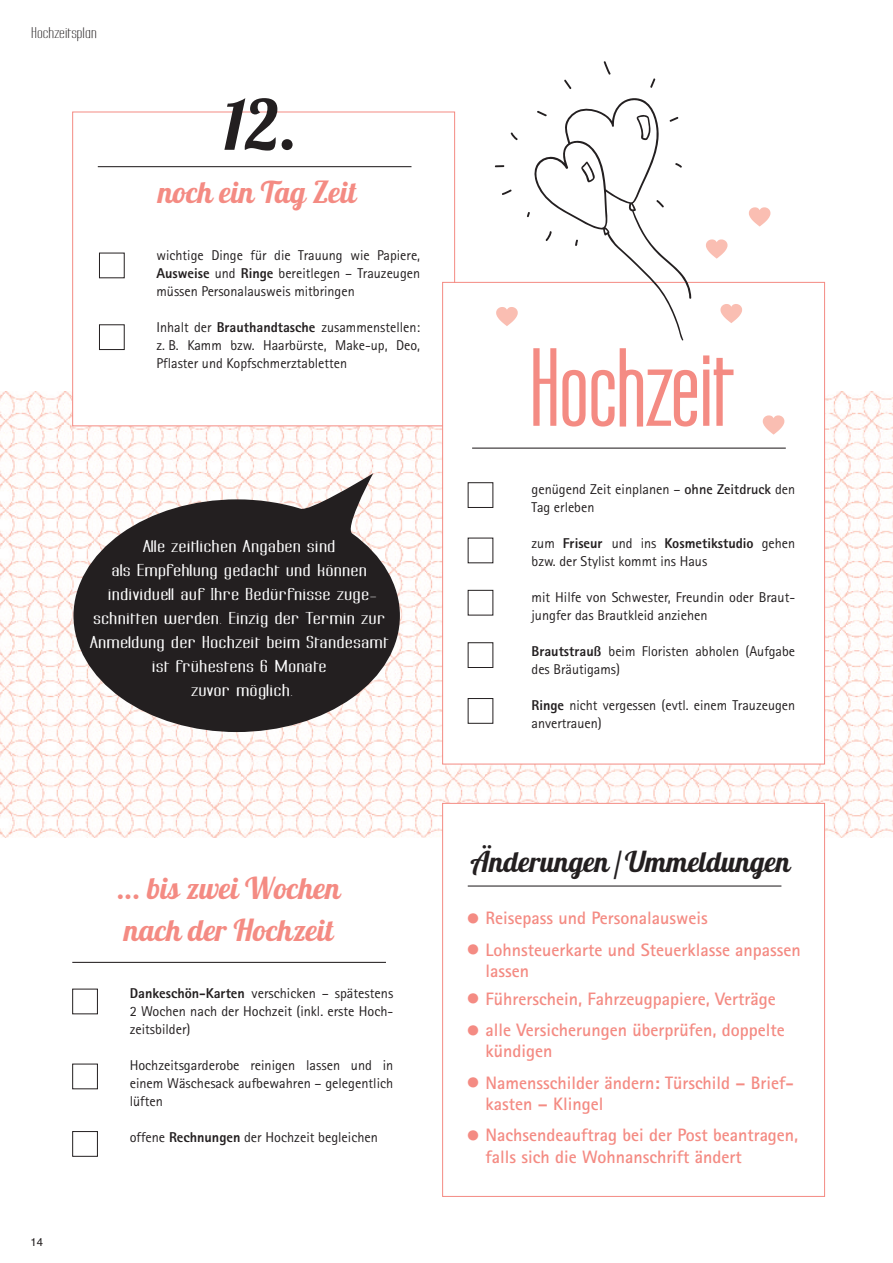
<style>
.page{position:relative;width:893px;height:1263px;background:#fff}
.page>*{position:absolute;margin:0;border:0;box-sizing:border-box;transform-origin:0 0}
.t1{font:700 93px "Labtop Secundo";letter-spacing:.02em;color:#f48b83;scale:1.05 1}
.t2{font:69px "Lobster";color:#231f20}
.t3{font:30px/42px "Lobster";color:#f48b83}
.t4{font:28.5px "Lobster";color:#231f20}
.t5{font:700 18px/21px "Rotis Sans Serif";color:#f48b83}
.t6{font:15px/24px "Labtop Superwide Boldish";letter-spacing:.05em;color:#fff;text-align:center}
.t7{font:14.25px/18px "Rotis Sans Serif";color:#231f20}
.t8{font:13.5px "Labtop Secundo Wide";letter-spacing:.01em;color:#231f20}
.t9{font:11.25px "Helvetica";color:#231f20}
.s1{font-weight:800}
.s2{font-weight:700}
</style>
<div class="page">
<img style="left:0;top:391px;width:893px;height:446px">
<div style="left:443px;top:804px;width:381px;height:392px;background:#fff"></div>
<div style="left:442px;top:803px;width:383px;height:394px;border:1px solid #f48b83"></div>
<div style="left:73px;top:112px;width:381px;height:313px;background:#fff"></div>
<div style="left:72px;top:112px;width:383px;height:314px;border:1px solid #f48b83"></div>
<div style="left:99px;top:253px;width:26px;height:25px;border:1px solid #231f20"></div>
<div style="left:99px;top:324px;width:26px;height:26px;border:1px solid #231f20"></div>
<hr style="left:98px;top:166px;width:313px;height:1px;background:#231f20">
<div style="left:443px;top:283px;width:381px;height:481px;background:#fff"></div>
<hr style="left:472px;top:448px;width:314px;height:1px;background:#231f20">
<div style="left:468px;top:482px;width:25px;height:26px;border:1px solid #231f20"></div>
<div style="left:468px;top:642px;width:25px;height:26px;border:1px solid #231f20"></div>
<div style="left:468px;top:698px;width:25px;height:26px;border:1px solid #231f20"></div>
<svg style="left:650px;top:78px;width:6px;height:10px"></svg>
<svg style="left:603px;top:61px;width:8px;height:14px"></svg>
<svg style="left:564px;top:79px;width:8px;height:10px"></svg>
<svg style="left:510px;top:132px;width:8px;height:9px"></svg>
<svg style="left:495px;top:165px;width:10px;height:2px"></svg>
<svg style="left:502px;top:189px;width:10px;height:6px"></svg>
<svg style="left:527px;top:98px;width:164px;height:242px"></svg>
<svg style="left:73px;top:473px;width:327px;height:259px;fill:#231f20"></svg>
<hr style="left:468px;top:885px;width:313px;height:1px;background:#231f20">
<svg style="left:720px;top:304px;width:22px;height:19px"></svg>
<svg style="left:763px;top:415px;width:21px;height:20px"></svg>
<svg style="left:749px;top:207px;width:21px;height:20px"></svg>
<svg style="left:496px;top:307px;width:22px;height:19px"></svg>
<svg style="left:706px;top:239px;width:21px;height:20px"></svg>
<div style="left:72px;top:989px;width:26px;height:25px;border:1px solid #231f20"></div>
<div style="left:72px;top:1064px;width:26px;height:25px;border:1px solid #231f20"></div>
<div style="left:72px;top:1131px;width:26px;height:26px;border:1px solid #231f20"></div>
<hr style="left:72px;top:962px;width:314px;height:1px;background:#231f20">
<p class="t8" style="left:31px;top:24px;width:67px">Hochzeitsplan</p>
<h2 class="t2" style="left:223px;top:86px;width:76px">12.</h2>
<h3 class="t3" style="left:158px;top:172px;width:200px">noch ein Tag Zeit</h3>
<p class="t7" style="left:156px;top:248px;width:265px;text-align:justify">wichtige Dinge für die Trauung wie Papiere, <span class="s1">Ausweise</span> und <span class="s1">Ringe</span> bereitlegen – Trauzeugen müssen Personalausweis mitbringen</p>
<p class="t7" style="left:156px;top:320px;width:265px;text-align:justify">Inhalt der <span class="s1">Brauthandtasche</span> zusammenstellen: z. B. Kamm bzw. Haarbürste, Make-up, Deo, Pflaster und Kopfschmerztabletten</p>
<p class="t6" style="left:90px;top:534px;width:300px">Alle zeitlichen Angaben sind<br>als Empfehlung gedacht und können individuell auf Ihre Bedürfnisse zuge&shy;schnitten werden. Einzig der Termin zur<br>Anmeldung der Hochzeit beim Standesamt ist frühestens 6 Monate<br>zuvor möglich.</p>
<h3 class="t3" style="left:117px;top:867px;width:225px">... bis zwei Wochen nach der Hochzeit</h3>
<p class="t9" style="left:31px;top:1236px;width:14px">14</p>
<p class="t7" style="left:130px;top:986px;width:265px;text-align:justify"><span class="s1">Dankeschön-Karten</span> verschicken – spätestens 2 Wochen nach der Hochzeit (inkl. erste Hoch&shy;zeitsbilder)</p>
<p class="t7" style="left:130px;top:1058px;width:265px;text-align:justify">Hochzeitsgarderobe reinigen lassen und in einem Wäschesack aufbewahren – gelegentlich lüften</p>
<p class="t7" style="left:130px;top:1130px;width:250px">offene <span class="s1">Rechnungen</span> der Hochzeit begleichen</p>
<h1 class="t1" style="left:531px;top:329px;width:194px">Hochzeit</h1>
<p class="t7" style="left:531px;top:482px;width:265px">genügend Zeit einplanen – <span class="s2">ohne Zeitdruck</span> den<br>Tag erleben</p>
<p class="t7" style="left:531px;top:536px;width:265px">zum <span class="s1">Friseur</span> und ins <span class="s1">Kosmetikstudio</span> gehen bzw. der Stylist kommt ins Haus</p>
<p class="t7" style="left:531px;top:590px;width:265px">mit Hilfe von Schwester, Freundin oder Braut&shy;jungfer das Brautkleid anziehen</p>
<p class="t7" style="left:531px;top:644px;width:265px"><span class="s1">Brautstrauß</span> beim Floristen abholen (Aufgabe des Bräutigams)</p>
<p class="t7" style="left:531px;top:698px;width:265px"><span class="s1">Ringe</span> nicht vergessen (evtl. einem Trauzeugen anvertrauen)</p>
<h3 class="t4" style="left:470px;top:845px;width:321px">Änderungen/Ummeldungen</h3>
<p class="t5" style="left:468px;top:909px;width:241px">● Reisepass und Personalausweis</p>
<p class="t5" style="left:486px;top:941px;width:317px;text-indent:-18px">● Lohnsteuerkarte und Steuerklasse anpassen lassen</p>
<p class="t5" style="left:468px;top:990px;width:310px">● Führerschein, Fahrzeugpapiere, Verträge</p>
<p class="t5" style="left:486px;top:1022px;width:301px;text-indent:-18px">● alle Versicherungen überprüfen, doppelte kündigen</p>
<p class="t5" style="left:486px;top:1074px;width:310px;text-indent:-18px">● Namensschilder ändern: Türschild – Brief&shy;kasten – Klingel</p>
<p class="t5" style="left:486px;top:1127px;width:314px;text-indent:-18px">● Nachsendeauftrag bei der Post beantragen, falls sich die Wohnanschrift ändert</p>
</div>
